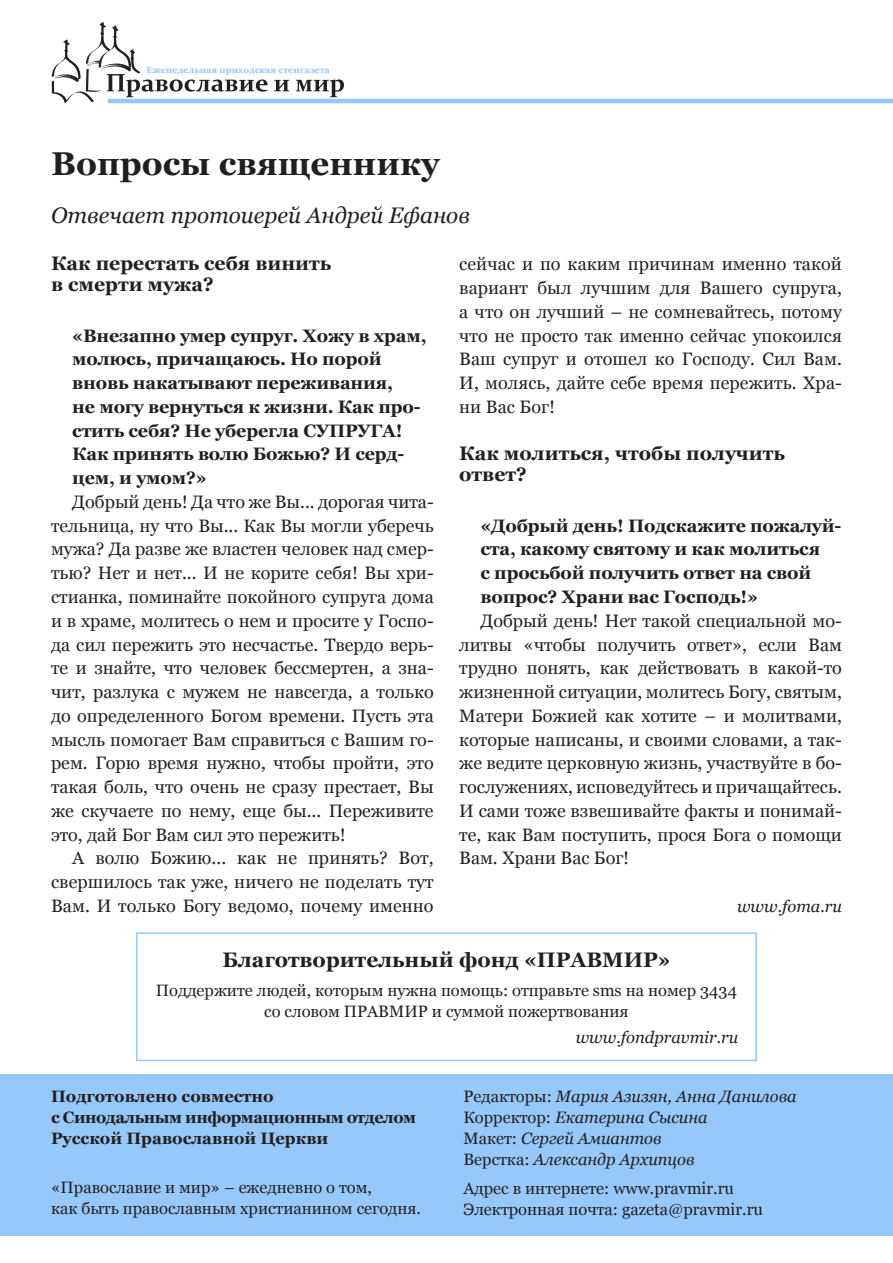
<style>
.page{position:relative;width:893px;height:1263px;background:#fff}
.page>*{position:absolute;margin:0;border:0;box-sizing:border-box;transform-origin:0 0}
.Zagolovok{font:700 33px "Georgia";color:#231f20}
.Author{font:italic 22.5px "Georgia";color:#231f20}
.t1{font:700 21px "Georgia";color:#231f20}
.Podzagolovok{font:700 19.5px/21px "Georgia";color:#231f20}
.Text{font:18px/23.7px "Georgia";color:#231f20;text-align:justify}
.text_vopros{font:700 18px/23.7px "Georgia";letter-spacing:-.01em;color:#231f20}
.t2{font:16.5px/21px "Georgia";color:#231f20}
.Bibliography{font:italic 16.5px/21px "Georgia";color:#231f20}
.t3{font:700 16.5px/21px "Georgia";color:#231f20}
.t4{font:700 9px "Georgia";color:#96c8fa}
.s1{font-style:normal}
</style>
<div class="page">
<div style="left:0;top:1074px;width:893px;height:162px;background:#96c8fa"></div>
<svg style="left:52px;top:22px;width:215px;height:81px"></svg>
<svg style="left:274px;top:80px;width:15px;height:11px"></svg>
<svg style="left:296px;top:79px;width:48px;height:18px"></svg>
<hr style="left:108px;top:99px;width:785px;height:4px;background:#96c8fa">
<div style="left:136px;top:932px;width:621px;height:129px;border:2px solid #96c8fa"></div>
<p class="t4" style="left:147px;top:64px;width:185px">Еженедельная приходская стенгазета</p>
<p class="Zagolovok" style="left:51px;top:142px;width:390px">Вопросы священнику</p>
<p class="Author" style="left:51px;top:201px;width:420px">Отвечает протоиерей Андрей Ефанов</p>
<p class="Podzagolovok" style="left:51px;top:253px;width:282px">Как перестать себя винить в смерти мужа?</p>
<p class="text_vopros" style="left:72px;top:323px;width:356px">«Внезапно умер супруг. Хожу в храм, молюсь, причащаюсь. Но порой вновь накатывают переживания,<br>не могу вернуться к жизни. Как про&shy;стить себя? Не уберегла СУПРУГА!<br>Как принять волю Божью? И серд&shy;цем, и умом?»</p>
<p class="Text" style="left:51px;top:490px;width:384px;text-indent:21px">Добрый день! Да что же Вы... дорогая чита&shy;тельница, ну что Вы... Как Вы могли уберечь мужа? Да разве же властен человек над смер&shy;тью? Нет и нет... И не корите себя! Вы хри&shy;стианка, поминайте покойного супруга дома и в храме, молитесь о нем и просите у Госпо&shy;да сил пережить это несчастье. Твердо верь&shy;те и знайте, что человек бессмертен, а зна&shy;чит, разлука с мужем не навсегда, а только до определенного Богом времени. Пусть эта мысль помогает Вам справиться с Вашим го&shy;рем. Горю время нужно, чтобы пройти, это такая боль, что очень не сразу престает, Вы же скучаете по нему, еще бы... Переживите это, дай Бог Вам сил это пережить!</p>
<p class="Text" style="left:51px;top:847px;width:384px;text-indent:21px">А волю Божию... как не принять? Вот, свершилось так уже, ничего не поделать тут Вам. И только Богу ведомо, почему именно</p>
<p class="Text" style="left:459px;top:252px;width:384px">сейчас и по каким причинам именно такой вариант был лучшим для Вашего супруга, а что он лучший – не сомневайтесь, потому что не просто так именно сейчас упокоился Ваш супруг и отошел ко Господу. Сил Вам.<br>И, молясь, дайте себе время пережить. Хра&shy;ни Вас Бог!</p>
<p class="Podzagolovok" style="left:459px;top:443px;width:327px">Как молиться, чтобы получить ответ?</p>
<p class="text_vopros" style="left:480px;top:514px;width:362px">«Добрый день! Подскажите пожалуй&shy;ста, какому святому и как молиться<br>с просьбой получить ответ на свой вопрос? Храни вас Господь!»</p>
<p class="Text" style="left:459px;top:609px;width:384px;text-indent:21px">Добрый день! Нет такой специальной мо&shy;литвы «чтобы получить ответ», если Вам трудно понять, как действовать в какой-то жизненной ситуации, молитесь Богу, святым, Матери Божией как хотите – и молитвами, которые написаны, и своими словами, а так&shy;же ведите церковную жизнь, участвуйте в бо&shy;гослужениях, исповедуйтесь и причащайтесь.<br>И сами тоже взвешивайте факты и понимай&shy;те, как Вам поступить, прося Бога о помощи Вам. Храни Вас Бог!</p>
<p class="Bibliography" style="left:737px;top:896px;width:106px">www.foma.ru</p>
<p class="t1" style="left:222px;top:946px;width:450px">Благотворительный фонд «ПРАВМИР»</p>
<p class="t2" style="left:156px;top:980px;width:583px;text-align:center">Поддержите людей, которым нужна помощь: отправьте sms на номер 3434 со словом ПРАВМИР и суммой пожертвования</p>
<p class="Bibliography" style="left:576px;top:1026px;width:164px">www.fondpravmir.ru</p>
<p class="t3" style="left:51px;top:1085px;width:367px">Подготовлено совместно<br>с Синодальным информационным отделом<br>Русской Православной Церкви</p>
<p class="t2" style="left:51px;top:1177px;width:372px">«Православие и мир» – ежедневно о том,<br>как быть православным христианином сегодня.</p>
<p class="Bibliography" style="left:463px;top:1086px;width:335px"><span class="s1">Редакторы:</span> Мария Азизян, Анна Данилова<br><span class="s1">Корректор:</span> Екатерина Сысина<br><span class="s1">Макет:</span> Сергей Амиантов<br><span class="s1">Верстка:</span> Александр Архипцов</p>
<p class="t2" style="left:463px;top:1178px;width:301px">Адрес в интернете: www.pravmir.ru<br>Электронная почта: gazeta@pravmir.ru</p>
</div>
